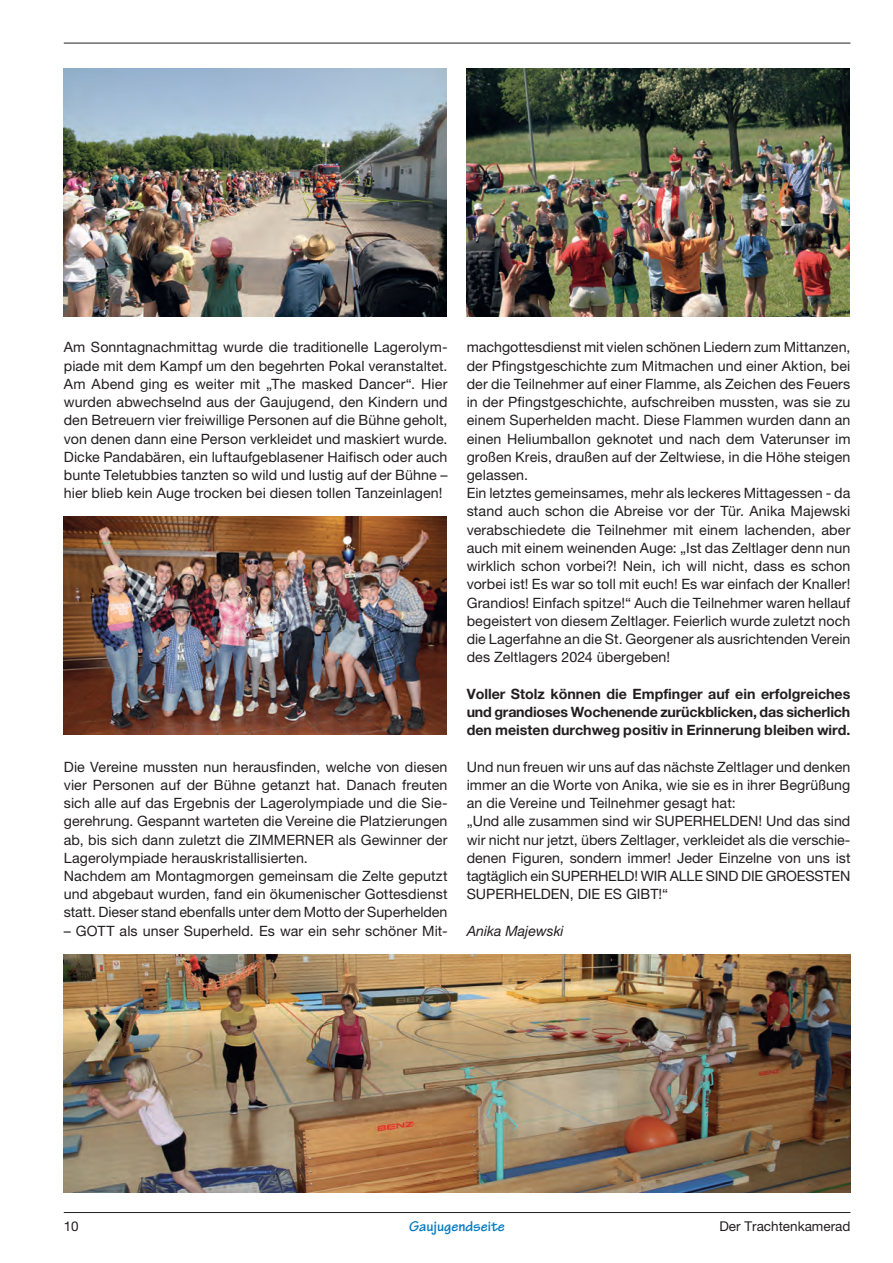
<style>
.page{position:relative;width:893px;height:1263px;background:#fff}
.page>*{position:absolute;margin:0;border:0;box-sizing:border-box;transform-origin:0 0}
.t1{font:700 15px "Tekton Pro";color:#007ac2}
.t2{font:14.25px/18.3px "Helvetica Neue 55";letter-spacing:.005em;color:#231f20}
.t3{font:700 14.25px/18.3px "Helvetica Neue 75";color:#231f20;text-align:justify}
.t4{font:italic 14.25px "Helvetica Neue 56";color:#231f20}
.t5{font:13.5px "Helvetica Neue 55";color:#231f20}
</style>
<div class="page">
<hr style="left:64px;top:1212px;width:786px;height:1px;background:#231f20">
<hr style="left:64px;top:43px;width:786px;height:1px;background:#231f20">
<img style="left:64px;top:68px;width:382px;height:249px">
<img style="left:64px;top:954px;width:786px;height:239px">
<img style="left:64px;top:516px;width:382px;height:218px">
<img style="left:467px;top:68px;width:382px;height:249px">
<p class="t2" style="left:64px;top:338px;width:385px;text-align:justify">Am Sonntagnachmittag wurde die traditionelle Lagerolym&shy;piade mit dem Kampf um den begehrten Pokal veranstaltet.<br>Am Abend ging es weiter mit „The masked Dancer“. Hier wurden abwechselnd aus der Gaujugend, den Kindern und den Betreuern vier freiwillige Personen auf die Bühne geholt, von denen dann eine Person verkleidet und maskiert wurde.<br>Dicke Pandabären, ein luftaufgeblasener Haifisch oder auch bunte Teletubbies tanzten so wild und lustig auf der Bühne – hier blieb kein Auge trocken bei diesen tollen Tanzeinlagen!</p>
<p class="t2" style="left:64px;top:757px;width:385px">Die Vereine mussten nun herausfinden, welche von diesen vier Personen auf der Bühne getanzt hat. Danach freuten sich alle auf das Ergebnis der Lagerolympiade und die Sie&shy;gerehrung. Gespannt warteten die Vereine die Platzierungen ab, bis sich dann zuletzt die ZIMMERNER als Gewinner der Lagerolympiade herauskristallisierten.<br>Nachdem am Montagmorgen gemeinsam die Zelte geputzt und abgebaut wurden, fand ein ökumenischer Gottesdienst statt. Dieser stand ebenfalls unter dem Motto der Superhelden</p>
<p class="t2" style="left:64px;top:921px;width:385px">– GOTT als unser Superheld. Es war ein sehr schöner Mit-</p>
<p class="t2" style="left:467px;top:338px;width:385px">machgottesdienst mit vielen schönen Liedern zum Mittanzen, der Pfingstgeschichte zum Mitmachen und einer Aktion, bei der die Teilnehmer auf einer Flamme, als Zeichen des Feuers in der Pfingstgeschichte, aufschreiben mussten, was sie zu einem Superhelden macht. Diese Flammen wurden dann an einen Heliumballon geknotet und nach dem Vaterunser im großen Kreis, draußen auf der Zeltwiese, in die Höhe steigen gelassen.<br>Ein letztes gemeinsames, mehr als leckeres Mittagessen - da stand auch schon die Abreise vor der Tür. Anika Majewski verabschiedete die Teilnehmer mit einem lachenden, aber auch mit einem weinenden Auge: „Ist das Zeltlager denn nun wirklich schon vorbei?! Nein, ich will nicht, dass es schon vorbei ist! Es war so toll mit euch! Es war einfach der Knaller!<br>Grandios! Einfach spitze!“ Auch die Teilnehmer waren hellauf begeistert von diesem Zeltlager. Feierlich wurde zuletzt noch die Lagerfahne an die St. Georgener als ausrichtenden Verein des Zeltlagers 2024 übergeben!</p>
<p class="t3" style="left:467px;top:684px;width:385px">Voller Stolz können die Empfinger auf ein erfolgreiches und grandioses Wochenende zurückblicken, das sicherlich den meisten durchweg positiv in Erinnerung bleiben wird.</p>
<p class="t2" style="left:467px;top:757px;width:385px">Und nun freuen wir uns auf das nächste Zeltlager und denken immer an die Worte von Anika, wie sie es in ihrer Begrüßung an die Vereine und Teilnehmer gesagt hat:<br>„Und alle zusammen sind wir SUPERHELDEN! Und das sind wir nicht nur jetzt, übers Zeltlager, verkleidet als die verschie&shy;denen Figuren, sondern immer! Jeder Einzelne von uns ist tagtäglich ein SUPERHELD! WIR ALLE SIND DIE GROESSTEN SUPERHELDEN, DIE ES GIBT!“</p>
<p class="t4" style="left:467px;top:922px;width:99px">Anika Majewski</p>
<p class="t5" style="left:64px;top:1218px;width:17px">10</p>
<p class="t1" style="left:409px;top:1217px;width:97px">Gaujugendseite</p>
<p class="t5" style="left:719px;top:1218px;width:133px">Der Trachtenkamerad</p>
</div>
